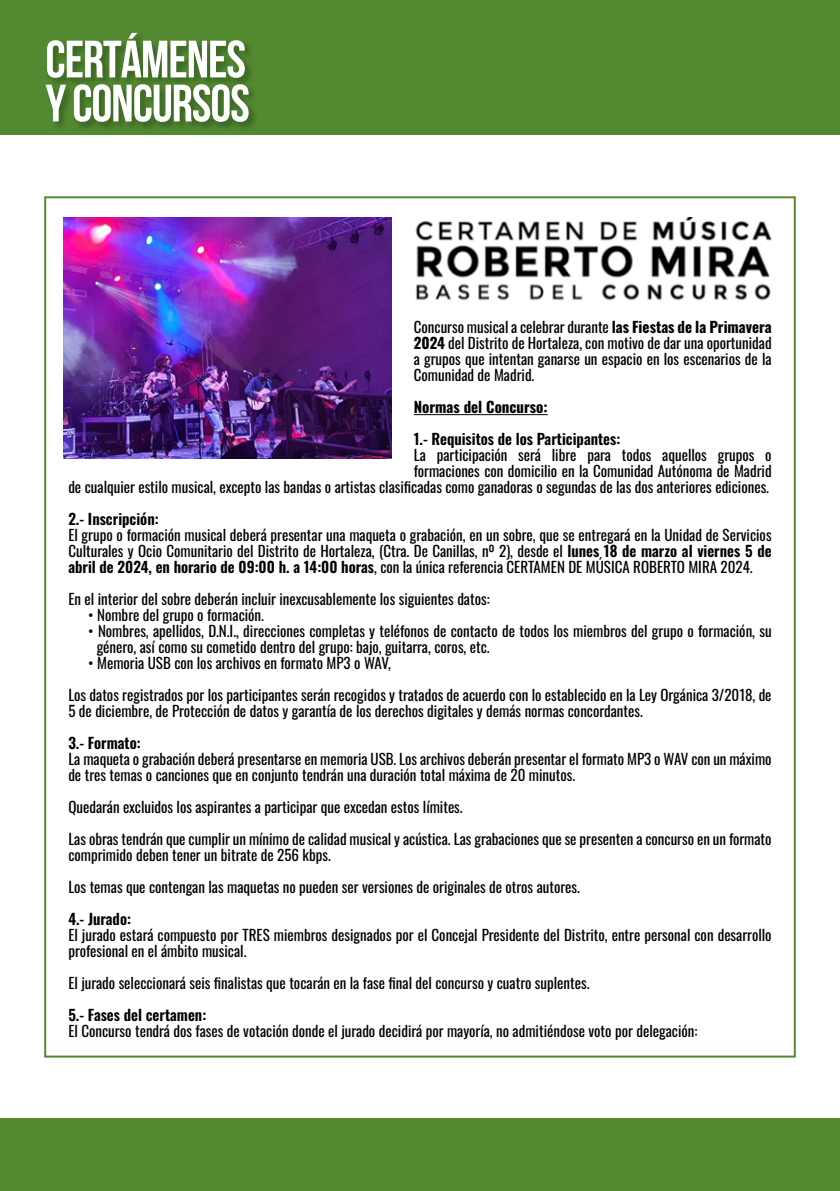
<style>
.page{position:relative;width:840px;height:1191px;background:#fff}
.page>*{position:absolute;margin:0;border:0;box-sizing:border-box;transform-origin:0 0}
.t1{font:700 52.4px/44px "Bebas Neue";letter-spacing:-.02em;color:#fff}
.t2{font:15px/16px "Oswald";color:#000}
.t3{font:600 15px "Oswald";color:#000}
.t4{font:700 15px "Oswald";color:#000}
.s1{font-weight:700}
.s2{font-weight:600}
</style>
<div class="page">
<div style="left:0;top:0;width:839px;height:135px;background:#528931"></div>
<div style="left:0;top:1119px;width:839px;height:72px;background:#528931"></div>
<div style="left:44px;top:31px;width:214px;height:101px;background:#000;opacity:.3"></div>
<img style="left:63px;top:218px;width:328px;height:240px">
<hr style="left:413px;top:414px;width:134px;height:1px;background:#000">
<img style="left:415px;top:218px;width:357px;height:83px">
<h1 class="t1" style="left:45px;top:37px;width:206px">CERTÁMENES<br>Y CONCURSOS</h1>
<p class="t2" style="left:413px;top:317px;width:359px;text-align:justify">Concurso musical a celebrar durante <span class="s1">las Fiestas de la Primavera 2024</span> del Distrito de Hortaleza, con motivo de dar una oportunidad a grupos que intentan ganarse un espacio en los escenarios de la Comunidad de Madrid.</p>
<p class="t4" style="left:413px;top:399px;width:135px">Normas del Concurso:</p>
<p class="t3" style="left:413px;top:431px;width:208px">1.- Requisitos de los Participantes:</p>
<p class="t2" style="left:68px;top:445px;width:704px;text-align:right">La participación será libre para todos aquellos grupos o<br>formaciones con domicilio en la Comunidad Autónoma de Madrid<br>de cualquier estilo musical, excepto las bandas o artistas clasificadas como ganadoras o segundas de las dos anteriores ediciones.</p>
<p class="t3" style="left:68px;top:511px;width:92px">2.- Inscripción:</p>
<p class="t2" style="left:68px;top:525px;width:704px;text-align:justify">El grupo o formación musical deberá presentar una maqueta o grabación, en un sobre, que se entregará en la Unidad de Servicios Culturales y Ocio Comunitario del Distrito de Hortaleza, (Ctra. De Canillas, nº 2), desde el <span class="s2">lunes 18 de marzo al viernes 5 de abril de 2024, en horario de 09:00 h. a 14:00 horas</span>, con la única referencia CERTAMEN DE MÚSICA ROBERTO MIRA 2024.</p>
<p class="t2" style="left:68px;top:589px;width:422px">En el interior del sobre deberán incluir inexcusablemente los siguientes datos:</p>
<p class="t2" style="left:88px;top:605px;width:177px">• Nombre del grupo o formación.</p>
<p class="t2" style="left:97px;top:621px;width:676px;text-indent:-9px">• Nombres, apellidos, D.N.I., direcciones completas y teléfonos de contacto de todos los miembros del grupo o formación, su género, así como su cometido dentro del grupo: bajo, guitarra, coros, etc.</p>
<p class="t2" style="left:68px;top:645px;width:704px;line-height:32px;text-indent:20px">• Memoria USB con los archivos en formato MP3 o WAV,<br>Los datos registrados por los participantes serán recogidos y tratados de acuerdo con lo establecido en la Ley Orgánica 3/2018, de</p>
<p class="t2" style="left:68px;top:701px;width:575px">5 de diciembre, de Protección de datos y garantía de los derechos digitales y demás normas concordantes.</p>
<p class="t3" style="left:68px;top:735px;width:74px">3.- Formato:</p>
<p class="t2" style="left:68px;top:749px;width:704px">La maqueta o grabación deberá presentarse en memoria USB. Los archivos deberán presentar el formato MP3 o WAV con un máximo de tres temas o canciones que en conjunto tendrán una duración total máxima de 20 minutos.</p>
<p class="t2" style="left:68px;top:789px;width:704px;line-height:32px">Quedarán excluidos los aspirantes a participar que excedan estos límites.<br>Las obras tendrán que cumplir un mínimo de calidad musical y acústica. Las grabaciones que se presenten a concurso en un formato</p>
<p class="t2" style="left:68px;top:837px;width:513px;line-height:32px">comprimido deben tener un bitrate de 256 kbps.<br>Los temas que contengan las maquetas no pueden ser versiones de originales de otros autores.</p>
<p class="t3" style="left:68px;top:911px;width:64px">4.- Jurado:</p>
<p class="t2" style="left:68px;top:925px;width:704px">El jurado estará compuesto por TRES miembros designados por el Concejal Presidente del Distrito, entre personal con desarrollo profesional en el ámbito musical.</p>
<p class="t2" style="left:68px;top:973px;width:522px">El jurado seleccionará seis finalistas que tocarán en la fase final del concurso y cuatro suplentes.</p>
<p class="t3" style="left:68px;top:1007px;width:139px">5.- Fases del certamen:</p>
<p class="t2" style="left:68px;top:1021px;width:630px">El Concurso tendrá dos fases de votación donde el jurado decidirá por mayoría, no admitiéndose voto por delegación:</p>
</div>
